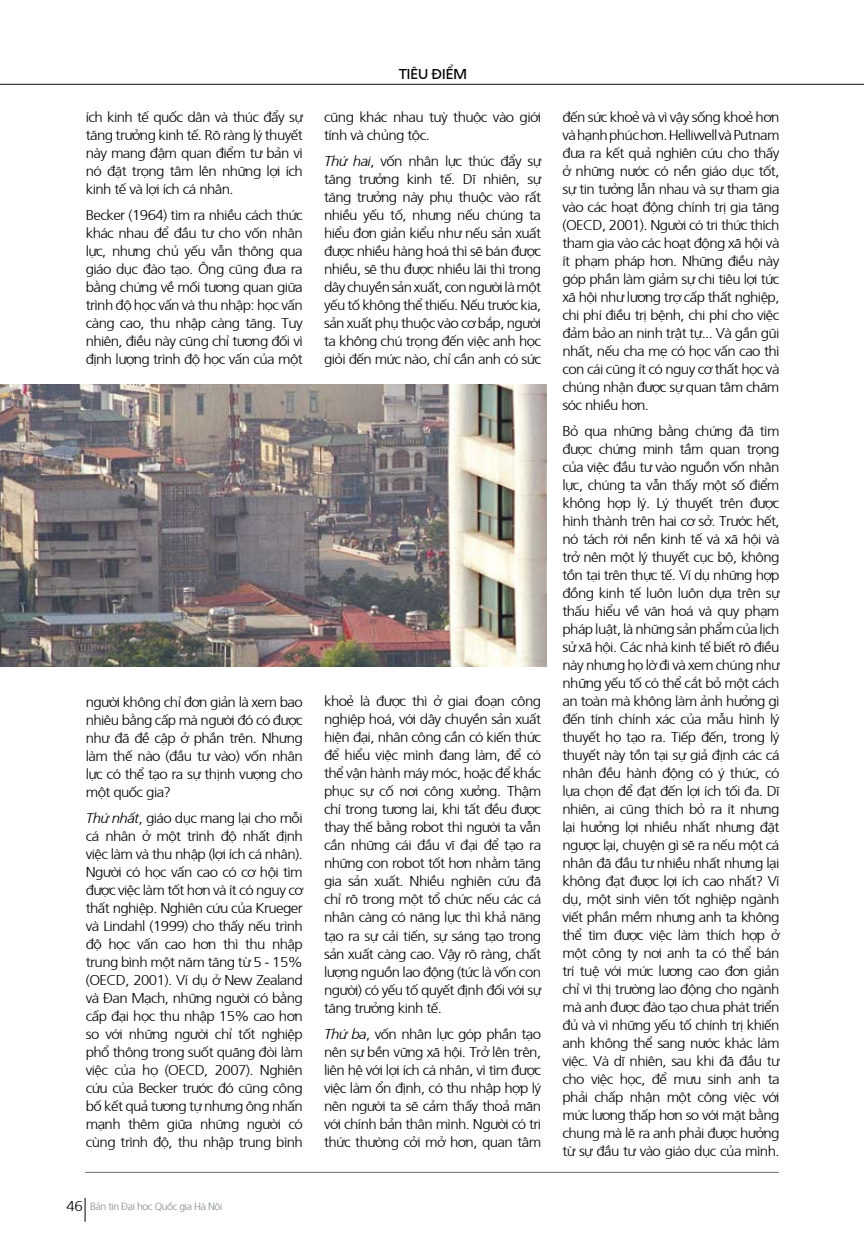
<style>
.page{position:relative;width:864px;height:1242px;background:#fff}
.page>*{position:absolute;margin:0;border:0;box-sizing:border-box;transform-origin:0 0}
.t1{font:300 14.25px/18px "Frutiger";letter-spacing:-.04em;color:#000;text-align:justify;scale:1.05 1}
.t2{font:14.25px "Frutiger";letter-spacing:-.04em;color:#000;scale:1.05 1}
.t3{font:300 10.5px "Frutiger";letter-spacing:-.04em;color:#828b92}
.s1{font-style:italic}
.s2{font-size:14.25px;color:#000}
</style>
<div class="page">
<img style="left:0;top:384px;width:546px;height:282px">
<hr style="left:0;top:84px;width:863px;height:1px;background:#0d0c0d">
<hr style="left:85px;top:1172px;width:693px;height:1px;background:#6d6f71">
<svg style="left:85px;top:1198px;width:1px;height:23px"></svg>
<p class="t1" style="left:86px;top:107px;width:208px">ích kinh tế quốc dân và thúc đẩy sự tăng trưởng kinh tế. Rõ ràng lý thuyết này mang đậm quan điểm tư bản vì nó đặt trọng tâm lên những lợi ích kinh tế và lợi ích cá nhân.</p>
<p class="t1" style="left:86px;top:205px;width:208px">Becker (1964) tìm ra nhiều cách thức khác nhau để đầu tư cho vốn nhân lực, nhưng chủ yếu vẫn thông qua giáo dục đào tạo. Ông cũng đưa ra bằng chứng về mối tương quan giữa trình độ học vấn và thu nhập: học vấn càng cao, thu nhập càng tăng. Tuy nhiên, điều này cũng chỉ tương đối vì định lượng trình độ học vấn của một</p>
<p class="t2" style="left:398px;top:64px;width:67px">TIÊU ĐIỂM</p>
<p class="t1" style="left:324px;top:107px;width:208px">cũng khác nhau tuỳ thuộc vào giới tính và chủng tộc.</p>
<p class="t1" style="left:324px;top:151px;width:208px"><span class="s1">Thứ hai</span>, vốn nhân lực thúc đẩy sự tăng trưởng kinh tế. Dĩ nhiên, sự tăng trưởng này phụ thuộc vào rất nhiều yếu tố, nhưng nếu chúng ta hiểu đơn giản kiểu như nếu sản xuất được nhiều hàng hoá thì sẽ bán được nhiều, sẽ thu được nhiều lãi thì trong dây chuyền sản xuất, con người là một yếu tố không thể thiếu. Nếu trước kia, sản xuất phụ thuộc vào cơ bắp, người ta không chú trọng đến việc anh học giỏi đến mức nào, chỉ cần anh có sức</p>
<p class="t1" style="left:86px;top:691px;width:208px">người không chỉ đơn giản là xem bao nhiêu bằng cấp mà người đó có được như đã đề cập ở phần trên. Nhưng làm thế nào (đầu tư vào) vốn nhân lực có thể tạo ra sự thịnh vượng cho một quốc gia?</p>
<p class="t1" style="left:86px;top:808px;width:208px"><span class="s1">Thứ nhất</span>, giáo dục mang lại cho mỗi cá nhân ở một trình độ nhất định việc làm và thu nhập (lợi ích cá nhân).<br>Người có học vấn cao có cơ hội tìm được việc làm tốt hơn và ít có nguy cơ thất nghiệp. Nghiên cứu của Krueger và Lindahl (1999) cho thấy nếu trình độ học vấn cao hơn thì thu nhập trung bình một năm tăng từ 5 - 15% (OECD, 2001). Ví dụ ở New Zealand và Đan Mạch, những người có bằng cấp đại học thu nhập 15% cao hơn so với những người chỉ tốt nghiệp phổ thông trong suốt quãng đòi làm việc của họ (OECD, 2007). Nghiên cứu của Becker trước đó cũng công bố kết quả tương tự nhưng ông nhấn mạnh thêm giữa những người có cùng trình độ, thu nhập trung bình</p>
<p class="t3" style="left:67px;top:1198px;width:157px"><span class="s2">46</span> Bản tin Đại học Quốc gia Hà Nội</p>
<p class="t1" style="left:324px;top:691px;width:208px">khoẻ là được thì ở giai đoạn công nghiệp hoá, với dây chuyền sản xuất hiện đại, nhân công cần có kiến thức để hiểu việc mình đang làm, để có thể vận hành máy móc, hoặc để khắc phục sự cố nơi công xưởng. Thậm chí trong tương lai, khi tất đều được thay thế bằng robot thì người ta vẫn cần những cái đầu vĩ đại để tạo ra những con robot tốt hơn nhằm tăng gia sản xuất. Nhiều nghiên cứu đã chỉ rõ trong một tổ chức nếu các cá nhân càng có năng lực thì khả năng tạo ra sự cải tiến, sự sáng tạo trong sản xuất càng cao. Vậy rõ ràng, chất lượng nguồn lao động (tức là vốn con người) có yếu tố quyết định đối với sự tăng trưởng kinh tế.</p>
<p class="t1" style="left:324px;top:1024px;width:208px"><span class="s1">Thứ ba</span>, vốn nhân lực góp phần tạo nên sự bền vững xã hội. Trở lên trên, liên hệ với lợi ích cá nhân, vì tìm được việc làm ổn định, có thu nhập hợp lý nên người ta sẽ cảm thấy thoả mãn với chính bản thân mình. Người có tri thức thường cởi mở hơn, quan tâm</p>
<p class="t1" style="left:562px;top:107px;width:208px">đến sức khoẻ và vì vậy sống khoẻ hơn và hạnh phúc hơn. Helliwell và Putnam đưa ra kết quả nghiên cứu cho thấy ở những nước có nền giáo dục tốt, sự tin tưởng lẫn nhau và sự tham gia vào các hoạt động chính trị gia tăng (OECD, 2001). Người có tri thức thích tham gia vào các hoạt động xã hội và ít phạm pháp hơn. Những điều này góp phần làm giảm sự chi tiêu lợi tức xã hội như lương trợ cấp thất nghiệp, chi phí điều trị bệnh, chi phí cho việc đảm bảo an ninh trật tự... Và gần gũi nhất, nếu cha mẹ có học vấn cao thì con cái cũng ít có nguy cơ thất học và chúng nhận được sự quan tâm chăm sóc nhiều hơn.</p>
<p class="t1" style="left:562px;top:421px;width:208px">Bỏ qua những bằng chứng đã tìm được chứng minh tầm quan trọng của việc đầu tư vào nguồn vốn nhân lực, chúng ta vẫn thấy một số điểm không hợp lý. Lý thuyết trên được hình thành trên hai cơ sở. Trước hết, nó tách rời nền kinh tế và xã hội và trở nên một lý thuyết cục bộ, không tồn tại trên thực tế. Ví dụ những hợp đồng kinh tế luôn luôn dựa trên sự thấu hiểu về văn hoá và quy phạm pháp luật, là những sản phẩm của lịch sử xã hội. Các nhà kinh tế biết rõ điều này nhưng họ lờ đi và xem chúng như những yếu tố có thể cắt bỏ một cách an toàn mà không làm ảnh hưởng gì đến tính chính xác của mẫu hình lý thuyết họ tạo ra. Tiếp đến, trong lý thuyết này tồn tại sự giả định các cá nhân đều hành động có ý thức, có lựa chọn để đạt đến lợi ích tối đa. Dĩ nhiên, ai cũng thích bỏ ra ít nhưng lại hưởng lợi nhiều nhất nhưng đặt ngược lại, chuyện gì sẽ ra nếu một cá nhân đã đầu tư nhiều nhất nhưng lại không đạt được lợi ích cao nhất? Ví dụ, một sinh viên tốt nghiệp ngành viết phần mềm nhưng anh ta không thể tìm được việc làm thích hợp ở một công ty nơi anh ta có thể bán trí tuệ với mức lương cao đơn giản chỉ vì thị trường lao động cho ngành mà anh được đào tạo chưa phát triển đủ và vì những yếu tố chính trị khiến anh không thể sang nước khác làm việc. Và dĩ nhiên, sau khi đã đầu tư cho việc học, để mưu sinh anh ta phải chấp nhận một công việc với mức lương thấp hơn so với mặt bằng chung mà lẽ ra anh phải được hưởng từ sự đầu tư vào giáo dục của mình.</p>
</div>
